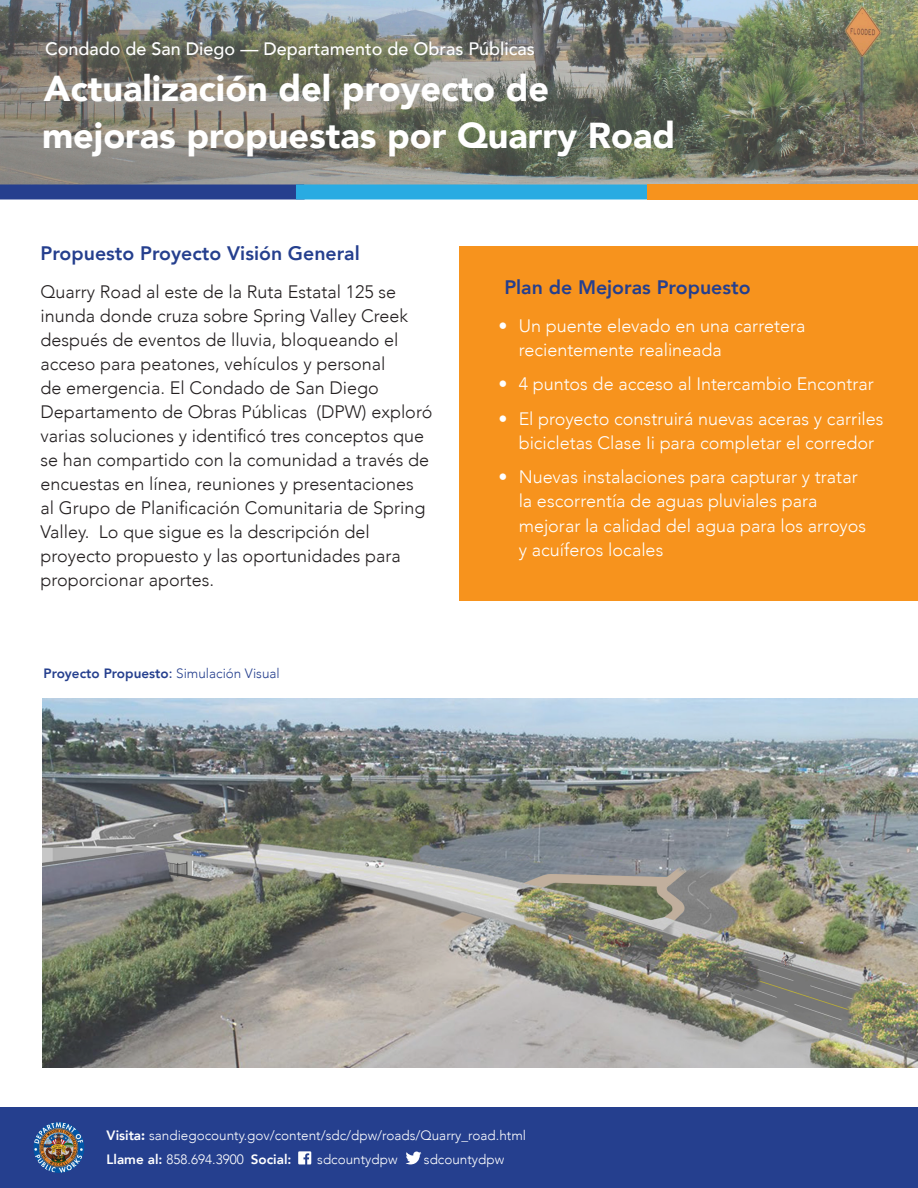
<style>
.page{position:relative;width:918px;height:1188px;background:#fff}
.page>*{position:absolute;margin:0;border:0;box-sizing:border-box;transform-origin:0 0}
.t1{font:900 36px/46.5px "Avenir";color:#fff}
.t2{font:800 19.5px "Avenir";color:#253f8e}
.t3{font:300 18px/24px "Avenir";color:#231f20}
.Body_Copy{font:300 18px/24.3px "Avenir";color:#fff}
.t4{font:500 18px "Avenir";color:#fff}
.Website{font:300 13.5px "Avenir";color:#fff}
.Photo_Description{font:800 13.5px "Avenir";color:#253f8e}
.Website-2{font:800 13.5px "Avenir";color:#fff}
.s1{font-weight:500}
.s2{font-weight:300}
.s3{font-weight:800}
.s4{font-weight:900}
</style>
<div class="page">
<img style="left:0;top:0;width:918px;height:185px">
<div style="left:0;top:185px;width:305px;height:15px;background:#253f8e"></div>
<div style="left:296px;top:185px;width:354px;height:15px;background:#29abe2"></div>
<div style="left:647px;top:184px;width:271px;height:16px;background:#f7931d"></div>
<div style="left:459px;top:246px;width:459px;height:354px;background:#f7931d"></div>
<img style="left:43px;top:699px;width:875px;height:368px">
<div style="left:0;top:1107px;width:918px;height:81px;background:#253f8e"></div>
<svg style="left:298px;top:1151px;width:13px;height:13px"></svg>
<svg style="left:406px;top:1152px;width:15px;height:12px"></svg>
<img style="left:34px;top:1122px;width:50px;height:51px;border-radius:25px">
<h1 class="t4" style="left:45px;top:33px;width:491px">Condado de San Diego — Departamento de Obras Públicas</h1>
<h1 class="t1" style="left:42px;top:65px;width:635px">Actualización del proyecto de mejoras propuestas por Quarry Road</h1>
<h1 class="t2" style="left:40px;top:238px;width:321px">Propuesto Proyecto Visión General</h1>
<h1 class="t3" style="left:40px;top:279px;width:393px">Quarry Road al este de la Ruta Estatal 125 se inunda donde cruza sobre Spring Valley Creek después de eventos de lluvia, bloqueando el acceso para peatones, vehículos y personal<br>de emergencia. El Condado de San Diego Departamento de Obras Públicas (DPW) exploró varias soluciones y identificó tres conceptos que se han compartido con la comunidad a través de encuestas en línea, reuniones y presentaciones<br>al Grupo de Planificación Comunitaria de Spring Valley. Lo que sigue es la descripción del proyecto propuesto y las oportunidades para proporcionar aportes.</h1>
<p class="Photo_Description" style="left:44px;top:663px;width:238px">Proyecto Propuesto<span class="s1">:</span> <span class="s2">Simulación Visual</span></p>
<h1 class="t2" style="left:504px;top:272px;width:248px">Plan de Mejoras Propuesto</h1>
<p class="Body_Copy" style="left:519px;top:314px;width:288px;text-indent:-20px">• Un puente elevado en una carretera recientemente realineada</p>
<p class="Body_Copy" style="left:499px;top:372px;width:377px">• 4 puntos de acceso al Intercambio Encontrar</p>
<p class="Body_Copy" style="left:519px;top:406px;width:366px;text-indent:-20px">• El proyecto construirá nuevas aceras y carriles bicicletas Clase Ii para completar el corredor</p>
<p class="Body_Copy" style="left:519px;top:465px;width:349px;text-indent:-20px">• Nuevas instalaciones para capturar y tratar la escorrentía de aguas pluviales para mejorar la calidad del agua para los arroyos y acuíferos locales</p>
<p class="Website" style="left:107px;top:1128px;width:421px"><span class="s3">Visita</span><span class="s4">:</span> sandiegocounty.gov/content/sdc/dpw/roads/Quarry_road.html</p>
<p class="Website-2" style="left:107px;top:1149px;width:187px">Llame al: <span class="s2">858.694.3900</span> Social:</p>
<p class="Website" style="left:317px;top:1152px;width:82px">sdcountydpw</p>
<p class="Website" style="left:424px;top:1152px;width:82px">sdcountydpw</p>
</div>
